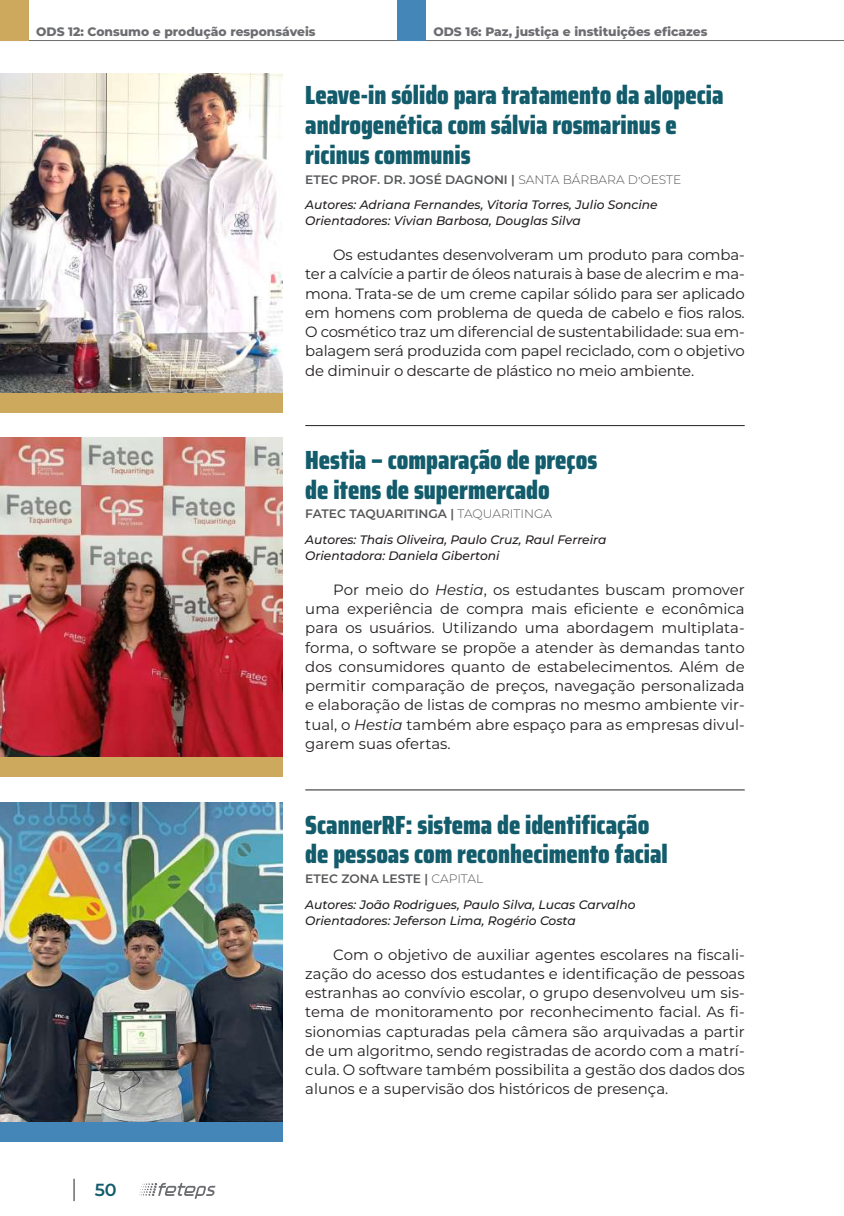
<style>
.page{position:relative;width:844px;height:1216px;background:#fff}
.page>*{position:absolute;margin:0;border:0;box-sizing:border-box;transform-origin:0 0}
.t1{font:900 26.25px/29.8px "Saira Condensed";color:#135c6c}
.t2{font:600 17.5px "Montserrat";color:#135c6c}
.t3{font:14.88px/19.2px "Montserrat";color:#231f20;text-align:justify}
.t4{font:italic 500 12.25px/25.7px "Montserrat";color:#231f20}
.t5{font:800 12.25px "Montserrat";color:#6c6d70}
.s1{font-weight:600;font-style:normal;color:#57585a}
.s2{font-weight:300;font-style:normal;color:#57585a}
.s3{font-style:italic}
</style>
<div class="page">
<svg style="left:74px;top:1178px;width:1px;height:22px"></svg>
<svg style="left:139px;top:1182px;width:76px;height:16px"></svg>
<hr style="left:305px;top:425px;width:439px;height:1px;background:#231f20">
<hr style="left:305px;top:789px;width:439px;height:1px;background:#231f20">
<hr style="left:0;top:40px;width:843px;height:1px;background:#6c6d70">
<div style="left:0;top:0;width:29px;height:40px;background:#cda95d"></div>
<div style="left:397px;top:0;width:28px;height:40px;background:#4486b8"></div>
<img style="left:0;top:74px;width:282px;height:319px">
<img style="left:0;top:437px;width:282px;height:320px">
<img style="left:0;top:802px;width:282px;height:319px">
<div style="left:0;top:393px;width:283px;height:19px;background:#cda95d"></div>
<div style="left:0;top:757px;width:283px;height:19px;background:#cda95d"></div>
<div style="left:0;top:1121px;width:283px;height:20px;background:#4486b8"></div>
<p class="t5" style="left:36px;top:23px;width:281px">ODS 12: Consumo e produção responsáveis</p>
<p class="t5" style="left:433px;top:23px;width:275px">ODS 16: Paz, justiça e instituições eficazes</p>
<h1 class="t1" style="left:305px;top:80px;width:419px">Leave-in sólido para tratamento da alopecia androgenética com sálvia rosmarinus e ricinus communis</h1>
<p class="t4" style="left:305px;top:166px;width:377px"><span class="s1">ETEC PROF. DR. JOSÉ DAGNONI |</span> <span class="s2">SANTA BÁRBARA D’OESTE<br></span>Autores: Adriana Fernandes, Vitoria Torres, Julio Soncine</p>
<p class="t4" style="left:305px;top:207px;width:277px">Orientadores: Vivian Barbosa, Douglas Silva</p>
<p class="t3" style="left:305px;top:244px;width:441px;text-indent:28px">Os estudantes desenvolveram um produto para comba&shy;ter a calvície a partir de óleos naturais à base de alecrim e ma&shy;mona. Trata-se de um creme capilar sólido para ser aplicado em homens com problema de queda de cabelo e fios ralos.<br>O cosmético traz um diferencial de sustentabilidade: sua em&shy;balagem será produzida com papel reciclado, com o objetivo de diminuir o descarte de plástico no meio ambiente.</p>
<h1 class="t1" style="left:305px;top:445px;width:293px">Hestia – comparação de preços de itens de supermercado</h1>
<p class="t4" style="left:305px;top:500px;width:302px"><span class="s1">FATEC TAQUARITINGA |</span> <span class="s2">TAQUARITINGA<br></span>Autores: Thais Oliveira, Paulo Cruz, Raul Ferreira</p>
<p class="t4" style="left:305px;top:542px;width:196px">Orientadora: Daniela Gibertoni</p>
<p class="t3" style="left:305px;top:579px;width:441px;text-indent:28px">Por meio do <span class="s3">Hestia</span>, os estudantes buscam promover uma experiência de compra mais eficiente e econômica para os usuários. Utilizando uma abordagem multiplata&shy;forma, o software se propõe a atender às demandas tanto dos consumidores quanto de estabelecimentos. Além de permitir comparação de preços, navegação personalizada e elaboração de listas de compras no mesmo ambiente vir&shy;tual, o <span class="s3">Hestia</span> também abre espaço para as empresas divul&shy;garem suas ofertas.</p>
<p class="t2" style="left:95px;top:1177px;width:23px">50</p>
<h1 class="t1" style="left:305px;top:809px;width:364px">ScannerRF: sistema de identificação de pessoas com reconhecimento facial</h1>
<p class="t4" style="left:305px;top:865px;width:331px"><span class="s1">ETEC ZONA LESTE |</span> <span class="s2">CAPITAL<br></span>Autores: João Rodrigues, Paulo Silva, Lucas Carvalho</p>
<p class="t4" style="left:305px;top:906px;width:272px">Orientadores: Jeferson Lima, Rogério Costa</p>
<p class="t3" style="left:305px;top:944px;width:441px;text-indent:28px">Com o objetivo de auxiliar agentes escolares na fiscali&shy;zação do acesso dos estudantes e identificação de pessoas estranhas ao convívio escolar, o grupo desenvolveu um sis&shy;tema de monitoramento por reconhecimento facial. As fi&shy;sionomias capturadas pela câmera são arquivadas a partir de um algoritmo, sendo registradas de acordo com a matrí&shy;cula. O software também possibilita a gestão dos dados dos alunos e a supervisão dos históricos de presença.</p>
</div>
